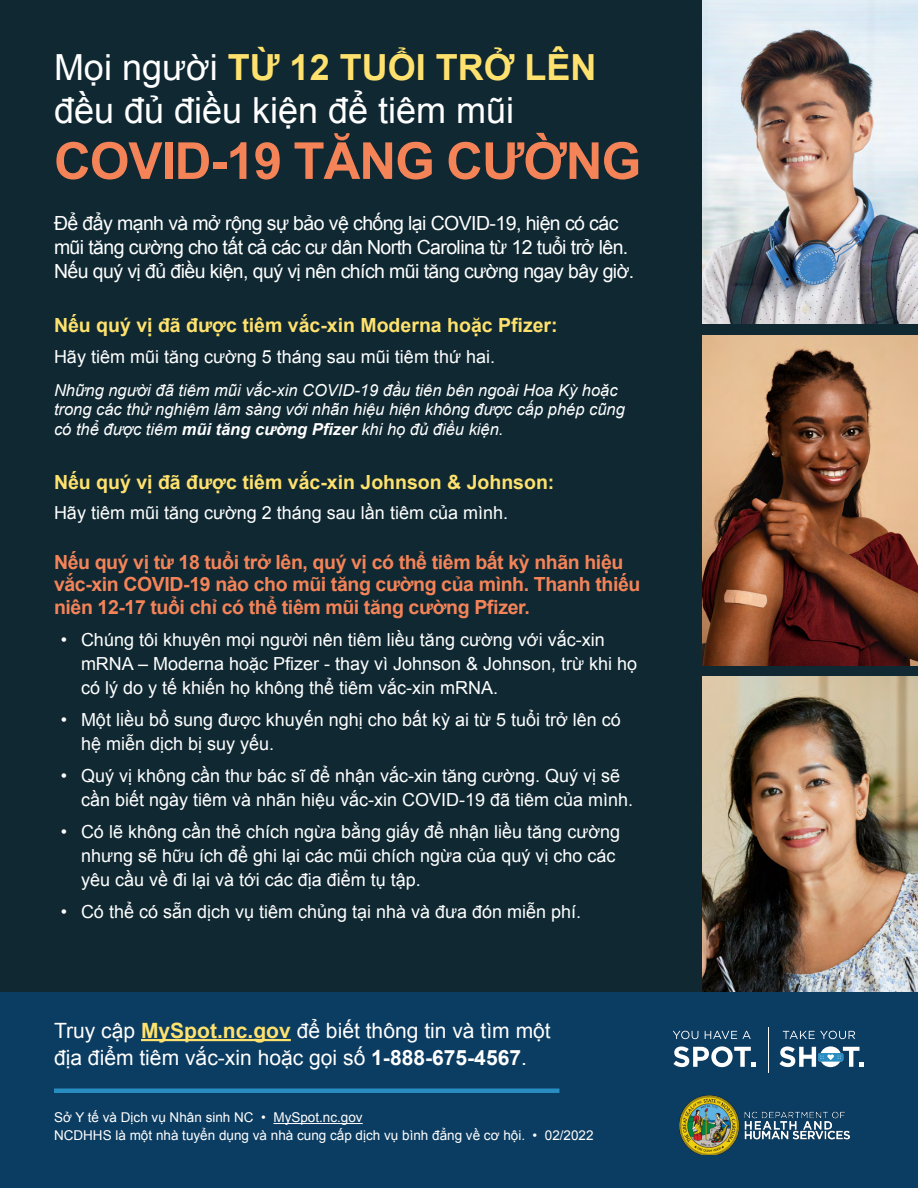
<style>
.page{position:relative;width:918px;height:1188px;background:#fff}
.page>*{position:absolute;margin:0;border:0;box-sizing:border-box;transform-origin:0 0}
.t1{font:700 51px "Arial";letter-spacing:-.02em;color:#f58358}
.t2{font:36px/43.2px "Arial";color:#fff}
.t3{font:21px/27.3px "Arial";color:#fff}
.t4{font:19.5px/24px "Arial";letter-spacing:-.03em;color:#fff}
.t5{font:700 19.5px/22.5px "Arial";letter-spacing:-.02em;color:#f58358}
.t6{font:700 19.5px "Arial";color:#ffe26d}
.t7{font:18px/24px "Arial";color:#fff}
.t8{font:italic 16.5px/19.5px "Arial";color:#fff}
.t9{font:13.5px/18px "Arial";color:#fff}
.s1{font-weight:700;color:#ffe26d}
.s2{font-weight:700}
</style>
<div class="page">
<div style="left:0;top:0;width:918px;height:997px;background:#0f2832"></div>
<img style="left:702px;top:677px;width:216px;height:315px">
<img style="left:702px;top:335px;width:216px;height:331px">
<div style="left:0;top:992px;width:918px;height:196px;background:#0b3c61"></div>
<hr style="left:273px;top:1123px;width:90px;height:1px;background:#fff">
<hr style="left:141px;top:1039px;width:150px;height:2px;background:#ffe26d">
<div style="left:54px;top:1088px;width:505px;height:5px;background:#288ec2"></div>
<img style="left:679px;top:1095px;width:171px;height:60px">
<svg style="left:783px;top:1031px;width:72px;height:8px"></svg>
<hr style="left:768px;top:1027px;width:1px;height:46px;background:#fff">
<svg style="left:673px;top:1031px;width:25px;height:8px"></svg>
<svg style="left:705px;top:1031px;width:46px;height:8px"></svg>
<svg style="left:673px;top:1046px;width:82px;height:21px"></svg>
<svg style="left:779px;top:1046px;width:85px;height:21px"></svg>
<img style="left:702px;top:0;width:216px;height:324px">
<h2 class="t2" style="left:54px;top:46px;width:544px">Mọi người <span class="s1">TỪ 12 TUỔI TRỞ LÊN </span>đều đủ điều kiện để tiêm mũi</h2>
<h1 class="t1" style="left:54px;top:127px;width:589px">COVID-19 TĂNG CƯỜNG</h1>
<p class="t4" style="left:54px;top:211px;width:582px">Để đẩy mạnh và mở rộng sự bảo vệ chống lại COVID-19, hiện có các mũi tăng cường cho tất cả các cư dân North Carolina từ 12 tuổi trở lên.<br>Nếu quý vị đủ điều kiện, quý vị nên chích mũi tăng cường ngay bây giờ.</p>
<p class="t6" style="left:54px;top:312px;width:505px">Nếu quý vị đã được tiêm vắc-xin Moderna hoặc Pfizer:</p>
<p class="t7" style="left:54px;top:345px;width:443px">Hãy tiêm mũi tăng cường 5 tháng sau mũi tiêm thứ hai.</p>
<p class="t8" style="left:54px;top:380px;width:572px">Những người đã tiêm mũi vắc-xin COVID-19 đầu tiên bên ngoài Hoa Kỳ hoặc trong các thử nghiệm lâm sàng với nhãn hiệu hiện không được cấp phép cũng có thể được tiêm <span class="s2">mũi tăng cường Pfizer</span> khi họ đủ điều kiện.</p>
<p class="t6" style="left:54px;top:469px;width:502px">Nếu quý vị đã được tiêm vắc-xin Johnson &amp; Johnson:</p>
<p class="t7" style="left:54px;top:501px;width:456px">Hãy tiêm mũi tăng cường 2 tháng sau lần tiêm của mình.</p>
<p class="t5" style="left:54px;top:551px;width:588px">Nếu quý vị từ 18 tuổi trở lên, quý vị có thể tiêm bất kỳ nhãn hiệu vắc-xin COVID-19 nào cho mũi tăng cường của mình. Thanh thiếu niên 12-17 tuổi chỉ có thể tiêm mũi tăng cường Pfizer.</p>
<p class="t7" style="left:81px;top:628px;width:558px;text-indent:-20px">• Chúng tôi khuyên mọi người nên tiêm liều tăng cường với vắc-xin mRNA – Moderna hoặc Pfizer - thay vì Johnson &amp; Johnson, trừ khi họ có lý do y tế khiến họ không thể tiêm vắc-xin mRNA.</p>
<p class="t7" style="left:81px;top:708px;width:541px;text-indent:-20px">• Một liều bổ sung được khuyến nghị cho bất kỳ ai từ 5 tuổi trở lên có hệ miễn dịch bị suy yếu.</p>
<p class="t7" style="left:81px;top:764px;width:554px;text-indent:-20px">• Quý vị không cần thư bác sĩ để nhận vắc-xin tăng cường. Quý vị sẽ cần biết ngày tiêm và nhãn hiệu vắc-xin COVID-19 đã tiêm của mình.</p>
<p class="t7" style="left:81px;top:820px;width:541px;text-indent:-20px">• Có lẽ không cần thẻ chích ngừa bằng giấy để nhận liều tăng cường nhưng sẽ hữu ích để ghi lại các mũi chích ngừa của quý vị cho các yêu cầu về đi lại và tới các địa điểm tụ tập.</p>
<p class="t7" style="left:61px;top:900px;width:522px">• Có thể có sẵn dịch vụ tiêm chủng tại nhà và đưa đón miễn phí.</p>
<p class="t3" style="left:54px;top:1017px;width:498px">Truy cập <span class="s1">MySpot.nc.gov</span> để biết thông tin và tìm một địa điểm tiêm vắc-xin hoặc gọi số <span class="s2">1-888-675-4567</span>.</p>
<p class="t9" style="left:54px;top:1109px;width:541px">Sở Y tế và Dịch vụ Nhân sinh NC • MySpot.nc.gov<br>NCDHHS là một nhà tuyển dụng và nhà cung cấp dịch vụ bình đẳng về cơ hội. • 02/2022</p>
</div>
